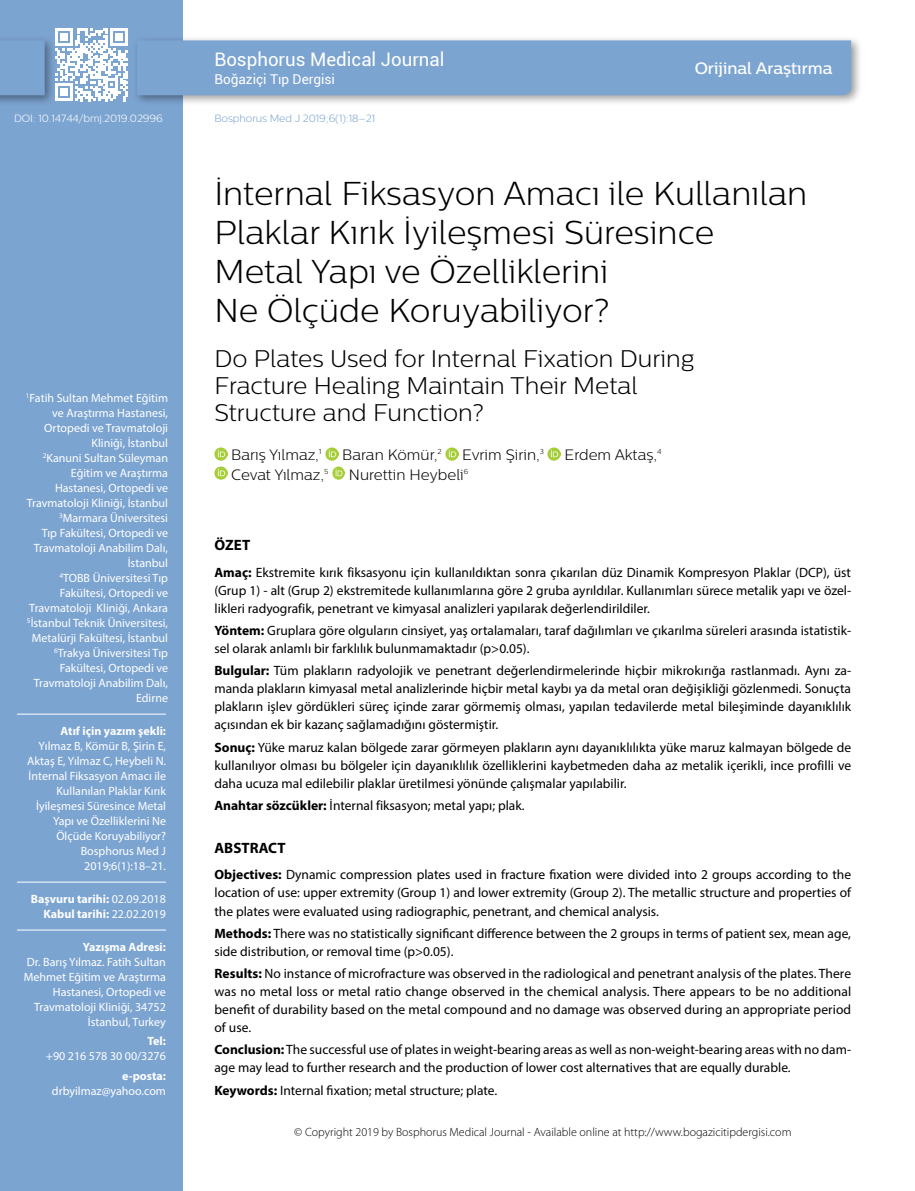
<style>
.page{position:relative;width:915px;height:1191px;background:#fff}
.page>*{position:absolute;margin:0;border:0;box-sizing:border-box;transform-origin:0 0}
.t1{font:300 33px/39px "Centrale Sans";color:#000}
.t2{font:300 24px/27px "Centrale Sans";color:#000}
.t3{font:18.6px "Roboto";color:#fff}
.t4{font:500 16.5px "Centrale Sans";color:#fff}
.t5{font:300 15px "Centrale Sans";color:#000}
.t6{font:700 15px "Myriad Pro";color:#000}
.t7{font:13.5px/18px "Myriad Pro";color:#000;text-align:justify}
.t8{font:13.5px "Roboto";color:#fff}
.t9{font:12px/15px "Myriad Pro";color:#fff;text-align:right}
.t10{font:700 12px/15px "Myriad Pro";color:#fff;text-align:right}
.t11{font:300 12px "Myriad Pro";color:#000}
.t12{font:300 10.5px "Centrale Sans";letter-spacing:-.01em;color:#7ca4d1}
.t13{font:300 10.5px "Centrale Sans";letter-spacing:-.01em;color:#fff}
.s1{font-weight:400}
.s2{font-weight:700}
</style>
<div class="page">
<div style="left:0;top:0;width:183px;height:1191px;background:#7ca4d1"></div>
<svg style="left:214px;top:447px;width:13px;height:13px"></svg>
<svg style="left:325px;top:447px;width:13px;height:13px"></svg>
<svg style="left:445px;top:447px;width:13px;height:13px"></svg>
<svg style="left:547px;top:447px;width:13px;height:13px"></svg>
<svg style="left:214px;top:467px;width:13px;height:12px"></svg>
<svg style="left:332px;top:467px;width:13px;height:12px"></svg>
<hr style="left:17px;top:713px;width:149px;height:1px;background:#fff">
<hr style="left:17px;top:929px;width:149px;height:1px;background:#fff">
<hr style="left:17px;top:881px;width:149px;height:1px;background:#fff">
<div style="left:132px;top:35px;width:730px;height:72px;background:#000;opacity:.4"></div>
<div style="left:137px;top:40px;width:713px;height:55px;background:#7ca4d1"></div>
<div style="left:0;top:35px;width:56px;height:72px;background:#000;opacity:.4"></div>
<svg style="left:0;top:40px;width:45px;height:55px"></svg>
<svg style="left:55px;top:28px;width:73px;height:73px"></svg>
<p class="t13" style="left:14px;top:113px;width:150px">DOI: 10.14744/bmj.2019.02996</p>
<p class="t9" style="left:26px;top:390px;width:144px"><sup>1</sup>Fatih Sultan Mehmet Eğitim ve Araştırma Hastanesi,<br>Ortopedi ve Travmatoloji<br>Kliniği, İstanbul<br><sup>2</sup>Kanuni Sultan Süleyman<br>Eğitim ve Araştırma<br>Hastanesi, Ortopedi ve<br>Travmatoloji Kliniği, İstanbul<br><sup>3</sup>Marmara Üniversitesi<br>Tıp Fakültesi, Ortopedi ve<br>Travmatoloji Anabilim Dalı,<br>İstanbul<br><sup>4</sup>TOBB Üniversitesi Tıp<br>Fakültesi, Ortopedi ve<br>Travmatoloji Kliniği, Ankara<br><sup>5</sup>İstanbul Teknik Üniversitesi,<br>Metalürji Fakültesi, İstanbul<br><sup>6</sup>Trakya Üniversitesi Tıp<br>Fakültesi, Ortopedi ve<br>Travmatoloji Anabilim Dalı,<br>Edirne</p>
<p class="t10" style="left:61px;top:723px;width:107px">Atıf için yazım şekli:</p>
<p class="t9" style="left:27px;top:738px;width:140px">Yılmaz B, Kömür B, Şirin E,<br>Aktaş E, Yılmaz C, Heybeli N.<br>İnternal Fiksasyon Amacı ile<br>Kullanılan Plaklar Kırık<br>İyileşmesi Süresince Metal<br>Yapı ve Özelliklerini Ne<br>Ölçüde Koruyabiliyor?<br>Bosphorus Med J<br>2019;6(1):18–21.</p>
<p class="t10" style="left:31px;top:891px;width:136px">Başvuru tarihi: <span class="s1">02.09.2018<br></span>Kabul tarihi: <span class="s1">22.02.2019</span></p>
<p class="t10" style="left:83px;top:939px;width:84px">Yazışma Adresi:</p>
<p class="t9" style="left:24px;top:954px;width:143px">Dr. Barış Yılmaz. Fatih Sultan<br>Mehmet Eğitim ve Araştırma<br>Hastanesi, Ortopedi ve<br>Travmatoloji Kliniği, 34752<br>İstanbul, Turkey</p>
<p class="t10" style="left:147px;top:1033px;width:20px">Tel:</p>
<p class="t9" style="left:46px;top:1048px;width:121px">+90 216 578 30 00/3276</p>
<p class="t10" style="left:122px;top:1067px;width:45px">e-posta:</p>
<p class="t9" style="left:52px;top:1082px;width:115px">drbyilmaz@yahoo.com</p>
<h3 class="t3" style="left:214px;top:46px;width:231px">Bosphorus Medical Journal</h3>
<p class="t8" style="left:214px;top:70px;width:122px">Boğaziçi Tıp Dergisi</p>
<p class="t12" style="left:214px;top:113px;width:162px">Bosphorus Med J 2019;6(1):18–21</p>
<p class="t4" style="left:694px;top:58px;width:139px">Orijinal Araştırma</p>
<h1 class="t1" style="left:214px;top:173px;width:594px">İnternal Fiksasyon Amacı ile Kullanılan Plaklar Kırık İyileşmesi Süresince Metal Yapı ve Özelliklerini<br>Ne Ölçüde Koruyabiliyor?</h1>
<h2 class="t2" style="left:214px;top:344px;width:481px">Do Plates Used for Internal Fixation During<br>Fracture Healing Maintain Their Metal<br>Structure and Function?</h2>
<p class="t5" style="left:231px;top:446px;width:92px">Barış Yılmaz,<sup>1</sup></p>
<p class="t5" style="left:342px;top:446px;width:101px">Baran Kömür,<sup>2</sup></p>
<p class="t5" style="left:462px;top:446px;width:83px">Evrim Şirin,<sup>3</sup></p>
<p class="t5" style="left:564px;top:446px;width:98px">Erdem Aktaş,<sup>4</sup></p>
<p class="t5" style="left:231px;top:466px;width:98px">Cevat Yılmaz,<sup>5</sup></p>
<p class="t5" style="left:349px;top:466px;width:121px">Nurettin Heybeli<sup>6</sup></p>
<p class="t6" style="left:214px;top:535px;width:37px">ÖZET</p>
<p class="t7" style="left:214px;top:563px;width:638px"><span class="s2">Amaç:</span> Ekstremite kırık fiksasyonu için kullanıldıktan sonra çıkarılan düz Dinamik Kompresyon Plaklar (DCP), üst (Grup 1) - alt (Grup 2) ekstremitede kullanımlarına göre 2 gruba ayrıldılar. Kullanımları sürece metalik yapı ve özel&shy;likleri radyografik, penetrant ve kimyasal analizleri yapılarak değerlendirildiler.</p>
<p class="t7" style="left:214px;top:621px;width:638px"><span class="s2">Yöntem:</span> Gruplara göre olguların cinsiyet, yaş ortalamaları, taraf dağılımları ve çıkarılma süreleri arasında istatistik&shy;sel olarak anlamlı bir farklılık bulunmamaktadır (p&gt;0.05).</p>
<p class="t7" style="left:214px;top:661px;width:638px"><span class="s2">Bulgular:</span> Tüm plakların radyolojik ve penetrant değerlendirmelerinde hiçbir mikrokırığa rastlanmadı. Aynı za&shy;manda plakların kimyasal metal analizlerinde hiçbir metal kaybı ya da metal oran değişikliği gözlenmedi. Sonuçta plakların işlev gördükleri süreç içinde zarar görmemiş olması, yapılan tedavilerde metal bileşiminde dayanıklılık açısından ek bir kazanç sağlamadığını göstermiştir.</p>
<p class="t7" style="left:214px;top:738px;width:638px"><span class="s2">Sonuç:</span> Yüke maruz kalan bölgede zarar görmeyen plakların aynı dayanıklılıkta yüke maruz kalmayan bölgede de kullanılıyor olması bu bölgeler için dayanıklılık özelliklerini kaybetmeden daha az metalik içerikli, ince profilli ve daha ucuza mal edilebilir plaklar üretilmesi yönünde çalışmalar yapılabilir.</p>
<p class="t7" style="left:214px;top:796px;width:311px"><span class="s2">Anahtar sözcükler:</span> İnternal fiksasyon; metal yapı; plak.</p>
<p class="t6" style="left:214px;top:838px;width:73px">ABSTRACT</p>
<p class="t7" style="left:214px;top:865px;width:638px"><span class="s2">Objectives:</span> Dynamic compression plates used in fracture fixation were divided into 2 groups according to the location of use: upper extremity (Group 1) and lower extremity (Group 2). The metallic structure and properties of the plates were evaluated using radiographic, penetrant, and chemical analysis.</p>
<p class="t7" style="left:214px;top:924px;width:638px"><span class="s2">Methods:</span> There was no statistically significant difference between the 2 groups in terms of patient sex, mean age, side distribution, or removal time (p&gt;0.05).</p>
<p class="t7" style="left:214px;top:964px;width:638px"><span class="s2">Results:</span> No instance of microfracture was observed in the radiological and penetrant analysis of the plates. There was no metal loss or metal ratio change observed in the chemical analysis. There appears to be no additional benefit of durability based on the metal compound and no damage was observed during an appropriate period of use.</p>
<p class="t7" style="left:214px;top:1040px;width:638px"><span class="s2">Conclusion:</span> The successful use of plates in weight-bearing areas as well as non-weight-bearing areas with no dam&shy;age may lead to further research and the production of lower cost alternatives that are equally durable.</p>
<p class="t7" style="left:214px;top:1080px;width:284px"><span class="s2">Keywords:</span> Internal fixation; metal structure; plate.</p>
<p class="t11" style="left:294px;top:1125px;width:498px">© Copyright 2019 by Bosphorus Medical Journal - Available online at http://www.bogazicitipdergisi.com</p>
</div>
